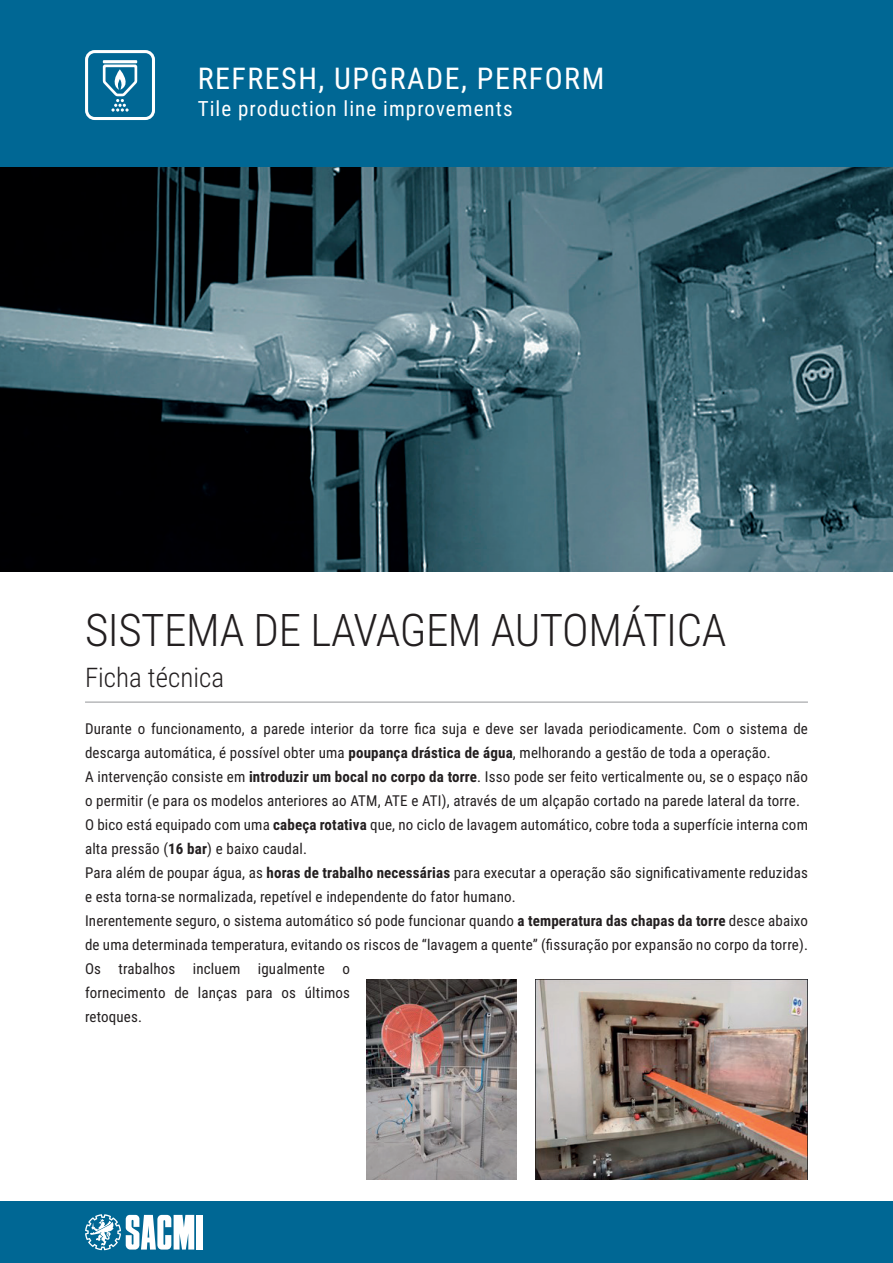
<style>
.page{position:relative;width:893px;height:1263px;background:#fff}
.page>*{position:absolute;margin:0;border:0;box-sizing:border-box;transform-origin:0 0}
.t1{font:300 45px "Roboto Condensed";letter-spacing:-.01em;color:#231f20}
.t2{font:30px "Roboto Condensed";letter-spacing:.05em;color:#fff}
.t3{font:300 27px "Roboto Condensed";color:#231f20}
.t4{font:21px "Roboto Condensed";letter-spacing:.05em;color:#fff}
.t5{font:15px/24px "Roboto Condensed";letter-spacing:.01em;color:#231f20}
.s1{font-weight:700}
</style>
<div class="page">
<div style="left:0;top:1201px;width:893px;height:62px;background:#006794"></div>
<hr style="left:85px;top:702px;width:723px;height:1px;background:#939598">
<div style="left:196px;top:1215px;width:6px;height:34px;background:#fff"></div>
<svg style="left:85px;top:1214px;width:109px;height:36px"></svg>
<div style="left:0;top:0;width:893px;height:168px;background:#006794"></div>
<div style="left:85px;top:50px;width:70px;height:70px;border:3px solid #fff;border-radius:8px"></div>
<hr style="left:103px;top:60px;width:34px;height:3px;background:#fff">
<svg style="left:102px;top:63px;width:36px;height:49px"></svg>
<img style="left:0;top:168px;width:893px;height:404px">
<img style="left:367px;top:980px;width:150px;height:200px">
<img style="left:536px;top:980px;width:272px;height:200px">
<h2 class="t2" style="left:198px;top:58px;width:408px">REFRESH, UPGRADE, PERFORM</h2>
<h3 class="t4" style="left:198px;top:94px;width:316px">Tile production line improvements</h3>
<h1 class="t1" style="left:85px;top:599px;width:643px">SISTEMA DE LAVAGEM AUTOMÁTICA</h1>
<h3 class="t3" style="left:85px;top:658px;width:141px">Ficha técnica</h3>
<p class="t5" style="left:85px;top:716px;width:724px">Durante o funcionamento, a parede interior da torre fica suja e deve ser lavada periodicamente. Com o sistema de descarga automática, é possível obter uma <span class="s1">poupança drástica de água</span>, melhorando a gestão de toda a operação.<br>A intervenção consiste em <span class="s1">introduzir um bocal no corpo da torre</span>. Isso pode ser feito verticalmente ou, se o espaço não o permitir (e para os modelos anteriores ao ATM, ATE e ATI), através de um alçapão cortado na parede lateral da torre.<br>O bico está equipado com uma <span class="s1">cabeça rotativa</span> que, no ciclo de lavagem automático, cobre toda a superfície interna com alta pressão (<span class="s1">16 bar</span>) e baixo caudal.<br>Para além de poupar água, as <span class="s1">horas de trabalho necessárias</span> para executar a operação são significativamente reduzidas e esta torna-se normalizada, repetível e independente do fator humano.<br>Inerentemente seguro, o sistema automático só pode funcionar quando <span class="s1">a temperatura das chapas da torre</span> desce abaixo de uma determinada temperatura, evitando os riscos de “lavagem a quente” (fissuração por expansão no corpo da torre).<br>Os trabalhos incluem igualmente o<br>fornecimento de lanças para os últimos<br>retoques.</p>
</div>
